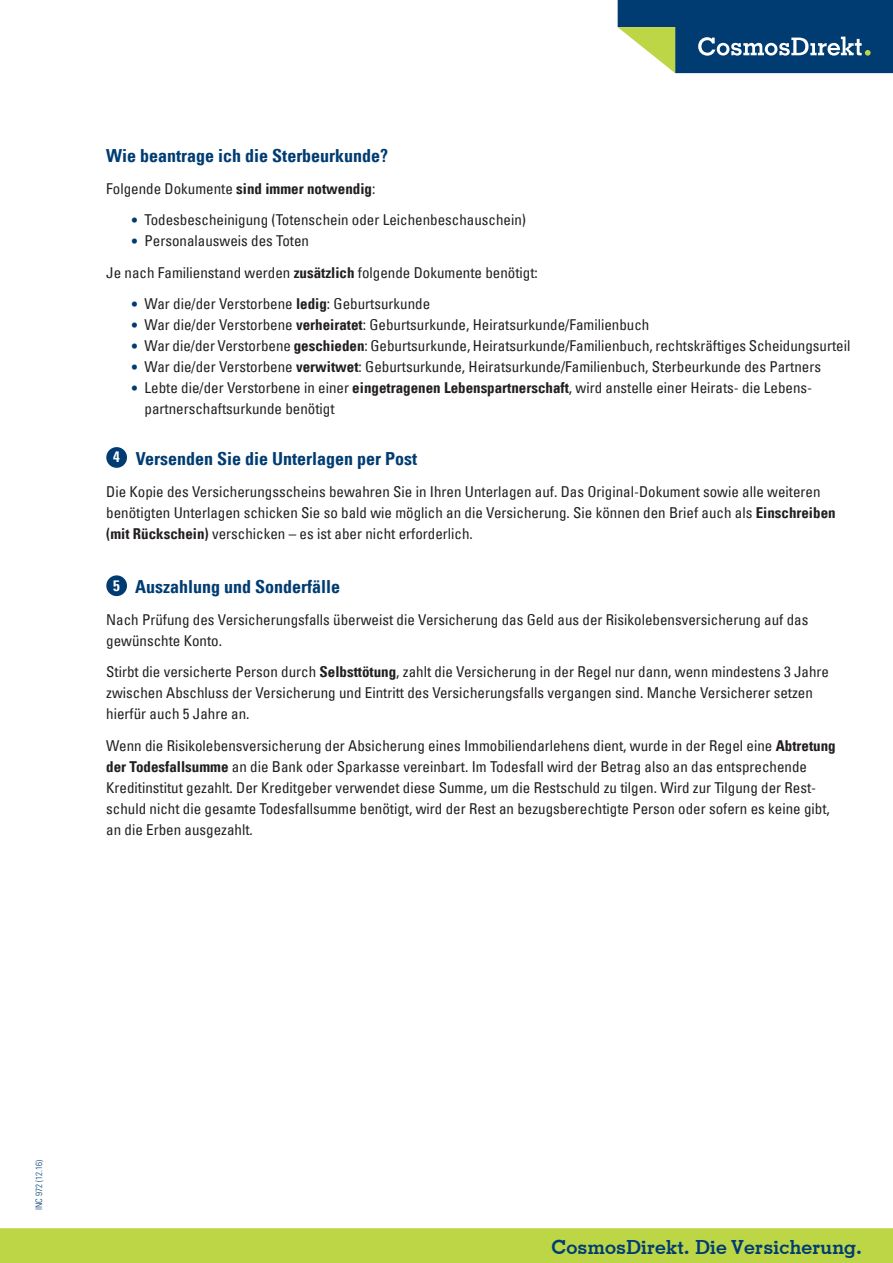
<style>
.page{position:relative;width:893px;height:1263px;background:#fff}
.page>*{position:absolute;margin:0;border:0;box-sizing:border-box;transform-origin:0 0}
.t1{font:700 19.5px "Geometric Slab 703 BT";letter-spacing:.01em;color:#003c72}
.t2{font:700 condensed 18px "Univers LT";color:#003c72}
.t3{font:condensed 15px/21px "Univers LT";color:#231f20}
.t4{font:700 condensed 15px "Univers LT";color:#fff}
.t5{font:300 condensed 9px "Univers LT Std";color:#003c72}
.s1{font-weight:700}
.s2{font-size:16.5px;color:#003c72}
</style>
<div class="page">
<div style="left:1px;top:1229px;width:891px;height:33px;background:#bcd646"></div>
<div style="left:0;top:1228px;width:893px;height:35px;border:2px solid #bcd646"></div>
<div style="left:106px;top:447px;width:21px;height:21px;background:#003c72;border-radius:50%"></div>
<div style="left:106px;top:575px;width:21px;height:21px;background:#003c72;border-radius:50%"></div>
<svg style="left:618px;top:0;width:275px;height:73px;background:#2e5f81"></svg>
<p class="t2" style="left:106px;top:145px;width:283px">Wie beantrage ich die Sterbeurkunde?</p>
<p class="t3" style="left:106px;top:178px;width:271px">Folgende Dokumente <span class="s1">sind immer notwendig</span>:</p>
<p class="t3" style="left:132px;top:209px;width:396px"><span class="s2">•</span> Todesbescheinigung (Totenschein oder Leichenbeschauschein)</p>
<p class="t3" style="left:132px;top:230px;width:179px"><span class="s2">•</span> Personalausweis des Toten</p>
<p class="t3" style="left:106px;top:262px;width:433px">Je nach Familienstand werden <span class="s1">zusätzlich</span> folgende Dokumente benötigt:</p>
<p class="t3" style="left:132px;top:293px;width:300px"><span class="s2">•</span> War die/der Verstorbene <span class="s1">ledig</span>: Geburtsurkunde</p>
<p class="t3" style="left:132px;top:314px;width:519px"><span class="s2">•</span> War die/der Verstorbene <span class="s1">verheiratet</span>: Geburtsurkunde, Heiratsurkunde/Familienbuch</p>
<p class="t3" style="left:132px;top:335px;width:720px"><span class="s2">•</span> War die/der Verstorbene <span class="s1">geschieden</span>: Geburtsurkunde, Heiratsurkunde/Familienbuch, rechtskräftiges Scheidungsurteil</p>
<p class="t3" style="left:132px;top:356px;width:691px"><span class="s2">•</span> War die/der Verstorbene <span class="s1">verwitwet</span>: Geburtsurkunde, Heiratsurkunde/Familienbuch, Sterbeurkunde des Partners</p>
<p class="t3" style="left:145px;top:377px;width:669px;text-indent:-13px"><span class="s2">•</span> Lebte die/der Verstorbene in einer <span class="s1">eingetragenen Lebenspartnerschaft</span>, wird anstelle einer Heirats- die Lebens&shy;partnerschaftsurkunde benötigt</p>
<p class="t4" style="left:113px;top:448px;width:8px">4</p>
<p class="t2" style="left:136px;top:448px;width:283px">Versenden Sie die Unterlagen per Post</p>
<p class="t3" style="left:106px;top:481px;width:731px">Die Kopie des Versicherungsscheins bewahren Sie in Ihren Unterlagen auf. Das Original-Dokument sowie alle weiteren benötigten Unterlagen schicken Sie so bald wie möglich an die Versicherung. Sie können den Brief auch als <span class="s1">Einschreiben (mit Rückschein)</span> verschicken – es ist aber nicht erforderlich.</p>
<p class="t4" style="left:113px;top:576px;width:8px">5</p>
<p class="t2" style="left:135px;top:576px;width:207px">Auszahlung und Sonderfälle</p>
<p class="t3" style="left:106px;top:609px;width:704px">Nach Prüfung des Versicherungsfalls überweist die Versicherung das Geld aus der Risikolebensversicherung auf das gewünschte Konto.</p>
<p class="t3" style="left:106px;top:661px;width:724px">Stirbt die versicherte Person durch <span class="s1">Selbsttötung</span>, zahlt die Versicherung in der Regel nur dann, wenn mindestens 3 Jahre zwischen Abschluss der Versicherung und Eintritt des Versicherungsfalls vergangen sind. Manche Versicherer setzen hierfür auch 5 Jahre an.</p>
<p class="t3" style="left:106px;top:735px;width:731px">Wenn die Risikolebensversicherung der Absicherung eines Immobiliendarlehens dient, wurde in der Regel eine <span class="s1">Abtretung der Todesfallsumme</span> an die Bank oder Sparkasse vereinbart. Im Todesfall wird der Betrag also an das entsprechende Kreditinstitut gezahlt. Der Kreditgeber verwendet diese Summe, um die Restschuld zu tilgen. Wird zur Tilgung der Rest&shy;schuld nicht die gesamte Todesfallsumme benötigt, wird der Rest an bezugsberechtigte Person oder sofern es keine gibt, an die Erben ausgezahlt.</p>
<p class="t5" style="left:34px;top:1210px;width:52px;rotate:-90deg">INC 972 (12.16)</p>
<p class="t1" style="left:551px;top:1235px;width:312px">CosmosDirekt. Die Versicherung.</p>
</div>
